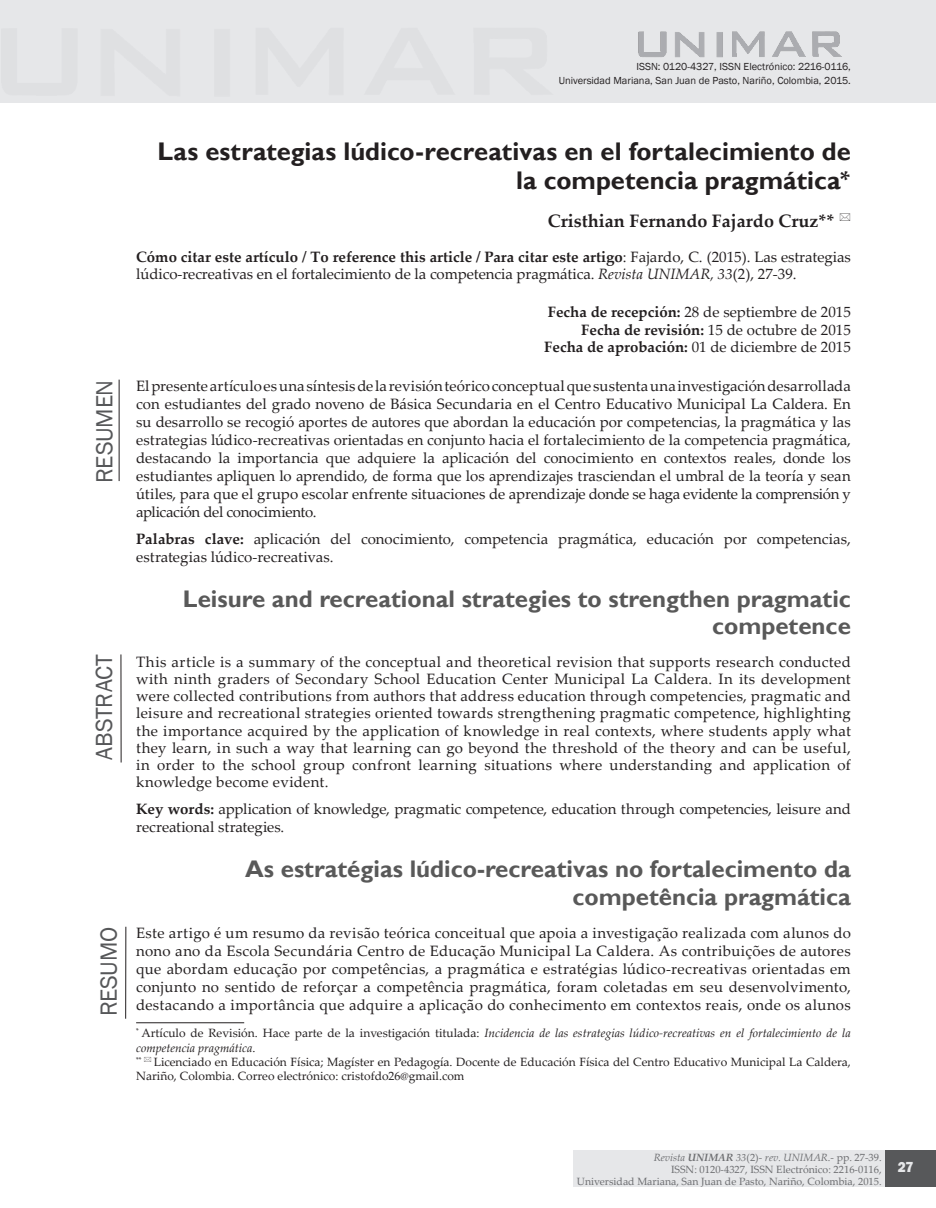
<style>
.page{position:relative;width:936px;height:1208px;background:#fff}
.page>*{position:absolute;margin:0;border:0;box-sizing:border-box;transform-origin:0 0}
.Título_Unimar{font:700 25.5px/28.5px "Gill Sans";color:#231f20;text-align:right}
.título_en_idiomas_Un{font:700 24px/27.6px "Gill Sans";color:#595959;text-align:right}
.t1{font:24px "Franklin Gothic";letter-spacing:-.01em;color:#565759}
.Autores_Unimar{font:700 18px "Palatino Linotype";color:#231f20}
.Resumen_Unimar{font:15px/17.2px "Palatino Linotype";letter-spacing:.005em;color:#231f20}
.Subtítulos_Unimar{font:15px/18px "Palatino Linotype";letter-spacing:-.02em;color:#231f20;text-align:justify}
.Cómo_citar_Unimar{font:15px/17.2px "Palatino Linotype";letter-spacing:-.005em;color:#231f20}
.Fechas_Unimar{font:15px "Palatino Linotype";color:#231f20}
.t2{font:800 15px "Franklin Gothic";color:#e6e7e9;scale:.92 1}
.t3{font:12px/14.4px "Palatino Linotype";color:#231f20}
.t4{font:italic 12px/14.4px "Palatino Linotype";color:#231f20}
.t5{font:10.5px/12px "Palatino Linotype";color:#6c6d70;text-align:right}
.t6{font:10.5px "Franklin Gothic";color:#231f20}
.s1{font-family:"Palatino Linotype"}
.s2{font-weight:700}
.s3{font-style:italic}
.s4{font-style:normal}
.s5{font-weight:700;font-style:italic}
</style>
<div class="page">
<div style="left:884px;top:1150px;width:51px;height:36px;background:#57585a"></div>
<div style="left:573px;top:1150px;width:311px;height:36px;background:#e6e7e9"></div>
<div style="left:1px;top:0;width:934px;height:102px;background:#e6e7e9"></div>
<img style="left:638px;top:31px;width:204px;height:27px">
<hr style="left:119px;top:379px;width:1px;height:102px;background:#231f20">
<hr style="left:121px;top:654px;width:1px;height:108px;background:#231f20">
<hr style="left:136px;top:1022px;width:108px;height:1px;background:#231f20">
<hr style="left:125px;top:926px;width:1px;height:92px;background:#231f20">
<p class="t6" style="left:636px;top:60px;width:216px">ISSN: 0120-4327, ISSN Electrónico: 2216-0116,</p>
<p class="t6" style="left:558px;top:74px;width:294px">Universidad Mariana, San Juan de Pasto, Nariño, Colombia, 2015.</p>
<p class="t1" style="left:90px;top:483px;width:104px;rotate:-90deg">RESUMEN</p>
<p class="t1" style="left:89px;top:760px;width:107px;rotate:-90deg">ABSTRACT</p>
<p class="t1" style="left:94px;top:1016px;width:91px;rotate:-90deg">RESUMO</p>
<p class="Título_Unimar" style="left:157px;top:138px;width:694px">Las estrategias lúdico-recreativas en el fortalecimiento de la competencia pragmática<span class="s1">*</span></p>
<p class="Autores_Unimar" style="left:547px;top:208px;width:288px">Cristhian Fernando Fajardo Cruz**</p>
<p class="Cómo_citar_Unimar" style="left:136px;top:247px;width:716px"><span class="s2">Cómo citar este artículo / To reference this article / Para citar este artigo</span>: Fajardo, C. (2015). Las estrategias lúdico-recreativas en el fortalecimiento de la competencia pragmática. <span class="s3">Revista UNIMAR, 33</span>(2), 27-39.</p>
<p class="Fechas_Unimar" style="left:547px;top:301px;width:305px"><span class="s2">Fecha de recepción:</span> 28 de septiembre de 2015</p>
<p class="Fechas_Unimar" style="left:581px;top:319px;width:271px"><span class="s2">Fecha de revisión:</span> 15 de octubre de 2015</p>
<p class="Fechas_Unimar" style="left:544px;top:336px;width:308px"><span class="s2">Fecha de aprobación:</span> 01 de diciembre de 2015</p>
<p class="Subtítulos_Unimar" style="left:136px;top:376px;width:716px">El presente artículo es una síntesis de la revisión teórico conceptual que sustenta una investigación desarrollada con estudiantes del grado noveno de Básica Secundaria en el Centro Educativo Municipal La Caldera. En su desarrollo se recogió aportes de autores que abordan la educación por competencias, la pragmática y las estrategias lúdico-recreativas orientadas en conjunto hacia el fortalecimiento de la competencia pragmática, destacando la importancia que adquiere la aplicación del conocimiento en contextos reales, donde los estudiantes apliquen lo aprendido, de forma que los aprendizajes trasciendan el umbral de la teoría y sean útiles, para que el grupo escolar enfrente situaciones de aprendizaje donde se haga evidente la comprensión y aplicación del conocimiento.</p>
<p class="Resumen_Unimar" style="left:136px;top:529px;width:716px;line-height:18px"><span class="s2">Palabras clave:</span> aplicación del conocimiento, competencia pragmática, educación por competencias, estrategias lúdico-recreativas.</p>
<p class="título_en_idiomas_Un" style="left:183px;top:585px;width:669px">Leisure and recreational strategies to strengthen pragmatic competence</p>
<p class="Resumen_Unimar" style="left:136px;top:652px;width:716px;text-align:justify">This article is a summary of the conceptual and theoretical revision that supports research conducted with ninth graders of Secondary School Education Center Municipal La Caldera. In its development were collected contributions from authors that address education through competencies, pragmatic and leisure and recreational strategies oriented towards strengthening pragmatic competence, highlighting the importance acquired by the application of knowledge in real contexts, where students apply what they learn, in such a way that learning can go beyond the threshold of the theory and can be useful, in order to the school group confront learning situations where understanding and application of knowledge become evident.</p>
<p class="Resumen_Unimar" style="left:136px;top:799px;width:716px;line-height:18px"><span class="s2">Key words:</span> application of knowledge, pragmatic competence, education through competencies, leisure and recreational strategies.</p>
<p class="título_en_idiomas_Un" style="left:245px;top:856px;width:607px">As estratégias lúdico-recreativas no fortalecimento da competência pragmática</p>
<p class="Resumen_Unimar" style="left:136px;top:923px;width:716px;line-height:18px;text-align:justify">Este artigo é um resumo da revisão teórica conceitual que apoia a investigação realizada com alunos do nono ano da Escola Secundária Centro de Educação Municipal La Caldera. As contribuições de autores que abordam educação por competências, a pragmática e estratégias lúdico-recreativas orientadas em conjunto no sentido de reforçar a competência pragmática, foram coletadas em seu desenvolvimento, destacando a importância que adquire a aplicação do conhecimento em contextos reais, onde os alunos</p>
<p class="t4" style="left:136px;top:1025px;width:716px"><sup>*</sup> <span class="s4">Artículo de Revisión. Hace parte de la investigación titulada:</span> Incidencia de las estrategias lúdico-recreativas en el fortalecimiento de la competencia pragmática<span class="s4">.</span></p>
<p class="t3" style="left:136px;top:1054px;width:716px"><sup>**</sup> Licenciado en Educación Física; Magíster en Pedagogía. Docente de Educación Física del Centro Educativo Municipal La Caldera,<br>Nariño, Colombia. Correo electrónico: cristofdo26@gmail.com</p>
<p class="t5" style="left:577px;top:1150px;width:306px"><span class="s3">Revista</span> <span class="s5">UNIMAR</span> <span class="s3">33</span>(2)- <span class="s3">rev. UNIMAR</span>.- pp. 27-39.<br>ISSN: 0120-4327, ISSN Electrónico: 2216-0116,<br>Universidad Mariana, San Juan de Pasto, Nariño, Colombia, 2015.</p>
<p class="t2" style="left:897px;top:1157px;width:19px">27</p>
</div>
